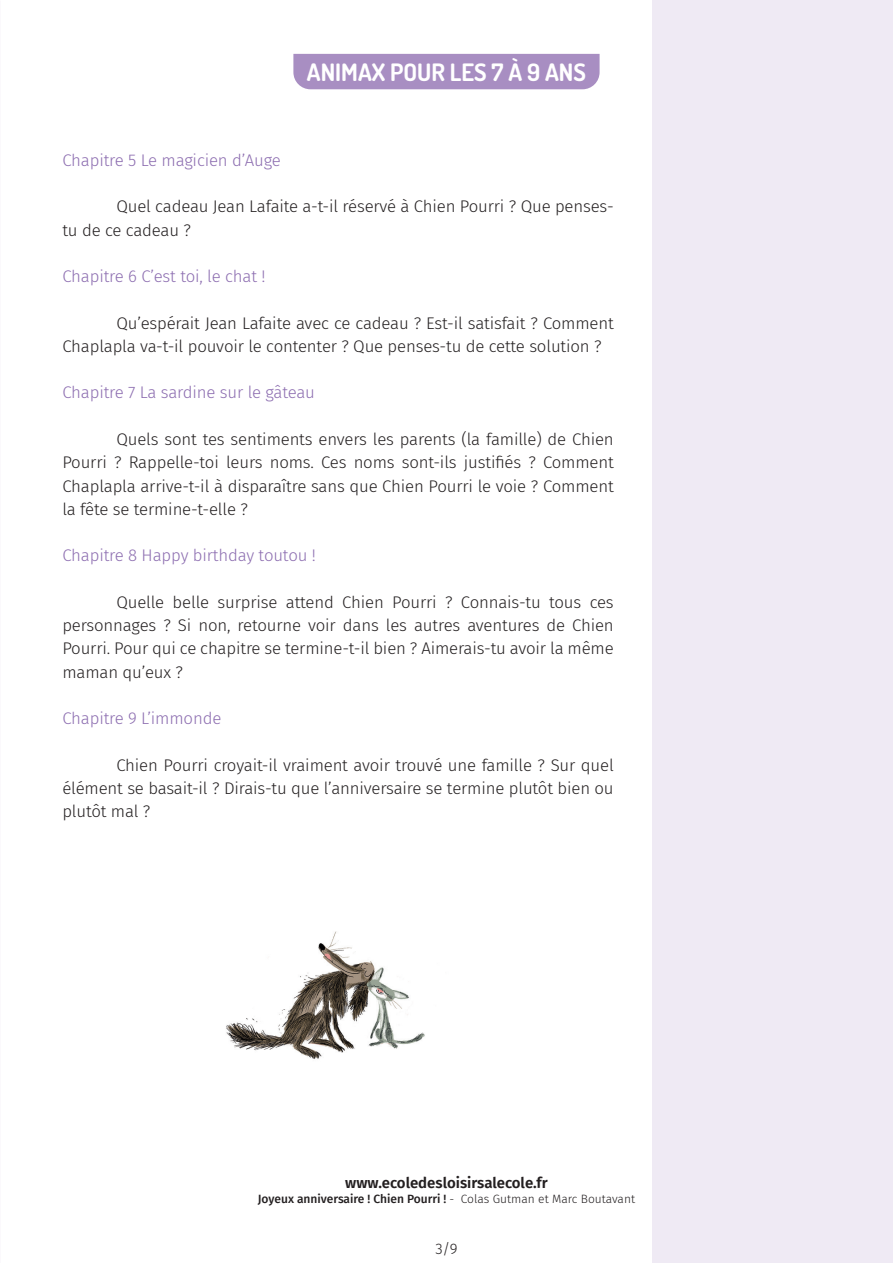
<style>
.page{position:relative;width:893px;height:1263px;background:#fff}
.page>*{position:absolute;margin:0;border:0;box-sizing:border-box;transform-origin:0 0}
.t1{font:700 24px "Dosis";color:#fff}
.TC{font:300 16.8px/23.2px "Fira Sans";letter-spacing:-.01em;color:#231f20;text-align:justify}
.TC-2{font:300 16.8px "Fira Sans";letter-spacing:-.01em;color:#8c6db0}
.t2{font:600 15px "Fira Sans";color:#231f20}
.t3{font:300 15px "Fira Sans";color:#231f20}
.t4{font:500 12px "Fira Sans";color:#231f20}
.s1{font-weight:300}
</style>
<div class="page">
<div style="left:652px;top:0;width:241px;height:1263px;background:#efeaf4"></div>
<div style="left:293px;top:54px;width:307px;height:35px;background:#a88ec2"></div>
<img style="left:226px;top:931px;width:199px;height:128px">
<p class="t1" style="left:307px;top:57px;width:280px">ANIMAX POUR LES 7 À 9 ANS</p>
<p class="TC-2" style="left:62px;top:148px;width:220px">Chapitre 5 Le magicien d’Auge</p>
<p class="TC" style="left:62px;top:195px;width:553px;text-indent:54px">Quel cadeau Jean Lafaite a-t-il réservé à Chien Pourri ? Que penses&shy;tu de ce cadeau ?</p>
<p class="TC-2" style="left:62px;top:264px;width:205px">Chapitre 6 C’est toi, le chat !</p>
<p class="TC" style="left:62px;top:311px;width:553px;text-indent:54px">Qu’espérait Jean Lafaite avec ce cadeau ? Est-il satisfait ? Comment<br>Chaplapla va-t-il pouvoir le contenter ? Que penses-tu de cette solution ?</p>
<p class="TC-2" style="left:62px;top:381px;width:254px">Chapitre 7 La sardine sur le gâteau</p>
<p class="TC" style="left:62px;top:427px;width:553px;text-indent:54px">Quels sont tes sentiments envers les parents (la famille) de Chien Pourri ? Rappelle-toi leurs noms. Ces noms sont-ils justifiés ? Comment Chaplapla arrive-t-il à disparaître sans que Chien Pourri le voie ? Comment la fête se termine-t-elle ?</p>
<p class="TC-2" style="left:62px;top:543px;width:255px">Chapitre 8 Happy birthday toutou !</p>
<p class="TC" style="left:62px;top:590px;width:553px;text-indent:54px">Quelle belle surprise attend Chien Pourri ? Connais-tu tous ces personnages ? Si non, retourne voir dans les autres aventures de Chien Pourri. Pour qui ce chapitre se termine-t-il bien ? Aimerais-tu avoir la même maman qu’eux ?</p>
<p class="TC-2" style="left:62px;top:706px;width:161px">Chapitre 9 L’immonde</p>
<p class="TC" style="left:62px;top:753px;width:553px;text-indent:54px">Chien Pourri croyait-il vraiment avoir trouvé une famille ? Sur quel élément se basait-il ? Dirais-tu que l’anniversaire se termine plutôt bien ou plutôt mal ?</p>
<p class="t2" style="left:345px;top:1171px;width:204px">www.ecoledesloisirsalecole.fr</p>
<p class="t4" style="left:258px;top:1189px;width:379px">Joyeux anniversaire ! Chien Pourri ! <span class="s1">- Colas Gutman et Marc Boutavant</span></p>
<p class="t3" style="left:435px;top:1238px;width:23px">3/9</p>
</div>
